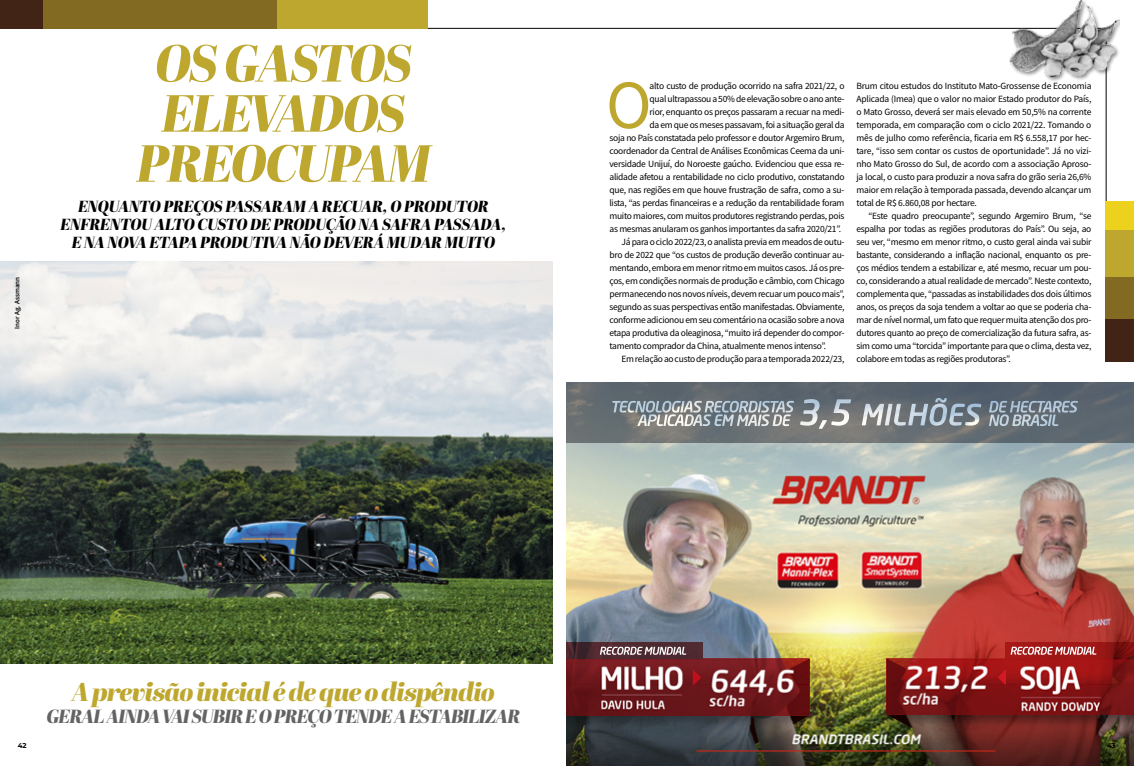
<style>
.page{position:relative;width:1134px;height:766px;background:#fff}
.page>*{position:absolute;margin:0;border:0;box-sizing:border-box;transform-origin:0 0}
.t1{font:69px "Source Sans Pro";color:#bda72f}
.t2{font:italic 52px/50px "Abril Fatface";letter-spacing:-.03em;color:#bda72f;text-align:center}
.t3{font:italic 26px "Abril Fatface";color:#bda72f}
.t4{font:italic 19px "Abril Fatface";letter-spacing:-.04em;color:#636363}
.t5{font:italic 16px/18px "Abril Fatface";letter-spacing:-.01em;color:#000;text-align:center}
.t6{font:9.5px/13px "Source Sans Pro";letter-spacing:-.03em;color:#000;text-align:justify}
.t7{font:600 7px "Source Sans Pro";color:#000}
.t8{font:700 7px "Montserrat";color:#000}
</style>
<div class="page">
<hr style="left:1106px;top:28px;width:1px;height:173px;background:#000">
<hr style="left:0;top:28px;width:1106px;height:1px;background:#000">
<div style="left:1106px;top:229px;width:28px;height:48px;background:#bda72f"></div>
<div style="left:1106px;top:277px;width:28px;height:42px;background:#836a22"></div>
<div style="left:1106px;top:201px;width:28px;height:28px;background:#ecd21c"></div>
<div style="left:1106px;top:319px;width:28px;height:43px;background:#412415"></div>
<div style="left:43px;top:0;width:235px;height:29px;background:#836a22"></div>
<div style="left:0;top:0;width:43px;height:29px;background:#412415"></div>
<div style="left:277px;top:0;width:151px;height:29px;background:#bda72f"></div>
<img style="left:567px;top:443px;width:567px;height:241px">
<img style="left:567px;top:383px;width:567px;height:60px">
<img style="left:567px;top:684px;width:567px;height:81px">
<img style="left:635px;top:715px;width:174px;height:50px">
<img style="left:887px;top:714px;width:173px;height:51px">
<img style="left:567px;top:659px;width:135px;height:25px">
<img style="left:567px;top:684px;width:135px;height:31px">
<img style="left:702px;top:658px;width:107px;height:57px">
<img style="left:692px;top:669px;width:9px;height:16px">
<img style="left:994px;top:658px;width:140px;height:26px">
<img style="left:887px;top:658px;width:107px;height:26px">
<img style="left:994px;top:684px;width:140px;height:30px">
<img style="left:887px;top:684px;width:107px;height:30px">
<img style="left:998px;top:669px;width:8px;height:16px">
<img style="left:567px;top:642px;width:136px;height:16px">
<img style="left:567px;top:658px;width:136px;height:1px">
<img style="left:1005px;top:642px;width:129px;height:16px">
<img style="left:1005px;top:658px;width:129px;height:1px">
<img style="left:696px;top:750px;width:299px;height:1px">
<img style="left:0;top:261px;width:553px;height:401px">
<div style="left:1010px;top:0;width:109px;height:82px;background:#000;opacity:.45"></div>
<img style="left:1010px;top:0;width:109px;height:76px">
<p class="t7" style="left:13px;top:329px;width:54px;rotate:-90deg">Inor Ag. Assmann</p>
<h2 class="t2" style="left:137px;top:36px;width:295px">OS GASTOS<br>ELEVADOS<br>PREOCUPAM</h2>
<h3 class="t5" style="left:61px;top:196px;width:447px">ENQUANTO PREÇOS PASSARAM A RECUAR, O PRODUTOR<br>ENFRENTOU ALTO CUSTO DE PRODUÇÃO NA SAFRA PASSADA,<br>E NA NOVA ETAPA PRODUTIVA NÃO DEVERÁ MUDAR MUITO</h3>
<h1 class="t1" style="left:606px;top:61px;width:47px">O</h1>
<p class="t6" style="left:650px;top:79px;width:196px">alto custo de produção ocorrido na safra 2021/22, o</p>
<p class="t6" style="left:650px;top:92px;width:196px">qual ultrapassou a 50% de elevação sobre o ano ante-</p>
<p class="t6" style="left:650px;top:105px;width:196px">rior, enquanto os preços passaram a recuar na medi-</p>
<p class="t6" style="left:650px;top:118px;width:196px">da em que os meses passavam, foi a situação geral da</p>
<p class="t6" style="left:609px;top:131px;width:236px">soja no País constatada pelo professor e doutor Argemiro Brum,</p>
<p class="t6" style="left:609px;top:144px;width:236px">coordenador da Central de Análises Econômicas Ceema da uni-</p>
<p class="t6" style="left:609px;top:157px;width:236px">versidade Unijuí, do Noroeste gaúcho. Evidenciou que essa re-</p>
<p class="t6" style="left:609px;top:170px;width:236px">alidade afetou a rentabilidade no ciclo produtivo, constatando</p>
<p class="t6" style="left:609px;top:183px;width:236px">que, nas regiões em que houve frustração de safra, como a su-</p>
<p class="t6" style="left:609px;top:196px;width:236px">lista, “as perdas financeiras e a redução da rentabilidade foram</p>
<p class="t6" style="left:609px;top:209px;width:236px">muito maiores, com muitos produtores registrando perdas, pois</p>
<p class="t6" style="left:609px;top:222px;width:233px">as mesmas anularam os ganhos importantes da safra 2020/21”.</p>
<p class="t6" style="left:621px;top:235px;width:224px">Já para o ciclo 2022/23, o analista previa em meados de outu-</p>
<p class="t6" style="left:609px;top:248px;width:236px">bro de 2022 que “os custos de produção deverão continuar au-</p>
<p class="t6" style="left:609px;top:261px;width:236px">mentando, embora em menor ritmo em muitos casos. Já os pre-</p>
<p class="t6" style="left:609px;top:274px;width:236px">ços, em condições normais de produção e câmbio, com Chicago</p>
<p class="t6" style="left:609px;top:287px;width:236px">permanecendo nos novos níveis, devem recuar um pouco mais”,</p>
<p class="t6" style="left:609px;top:300px;width:236px">segundo as suas perspectivas então manifestadas. Obviamente,</p>
<p class="t6" style="left:609px;top:313px;width:236px">conforme adicionou em seu comentário na ocasião sobre a nova</p>
<p class="t6" style="left:609px;top:326px;width:236px">etapa produtiva da oleaginosa, “muito irá depender do compor-</p>
<p class="t6" style="left:609px;top:339px;width:218px">tamento comprador da China, atualmente menos intenso”.</p>
<p class="t6" style="left:621px;top:352px;width:224px">Em relação ao custo de produção para a temporada 2022/23,</p>
<p class="t6" style="left:856px;top:79px;width:236px">Brum citou estudos do Instituto Mato-Grossense de Economia Aplicada (Imea) que o valor no maior Estado produtor do País, o Mato Grosso, deverá ser mais elevado em 50,5% na corrente temporada, em comparação com o ciclo 2021/22. Tomando o mês de julho como referência, ficaria em R$ 6.558,17 por hec&shy;tare, “isso sem contar os custos de oportunidade”. Já no vizi&shy;nho Mato Grosso do Sul, de acordo com a associação Aproso&shy;ja local, o custo para produzir a nova safra do grão seria 26,6% maior em relação à temporada passada, devendo alcançar um total de R$ 6.860,08 por hectare.</p>
<p class="t6" style="left:856px;top:209px;width:236px;text-indent:12px">“Este quadro preocupante”, segundo Argemiro Brum, “se espalha por todas as regiões produtoras do País”. Ou seja, ao seu ver, “mesmo em menor ritmo, o custo geral ainda vai subir bastante, considerando a inflação nacional, enquanto os pre&shy;ços médios tendem a estabilizar e, até mesmo, recuar um pou&shy;co, considerando a atual realidade de mercado”. Neste contexto, complementa que, “passadas as instabilidades dos dois últimos anos, os preços da soja tendem a voltar ao que se poderia cha&shy;mar de nível normal, um fato que requer muita atenção dos pro&shy;dutores quanto ao preço de comercialização da futura safra, as&shy;sim como uma “torcida” importante para que o clima, desta vez, colabore em todas as regiões produtoras”.</p>
<h3 class="t3" style="left:72px;top:673px;width:425px">A PREVISÃO INICIAL É DE QUE O DISPÊNDIO</h3>
<h3 class="t4" style="left:47px;top:703px;width:475px">GERAL AINDA VAI SUBIR E O PREÇO TENDE A ESTABILIZAR</h3>
<p class="t8" style="left:18px;top:740px;width:10px">42</p>
<p class="t8" style="left:1107px;top:740px;width:10px">43</p>
</div>
